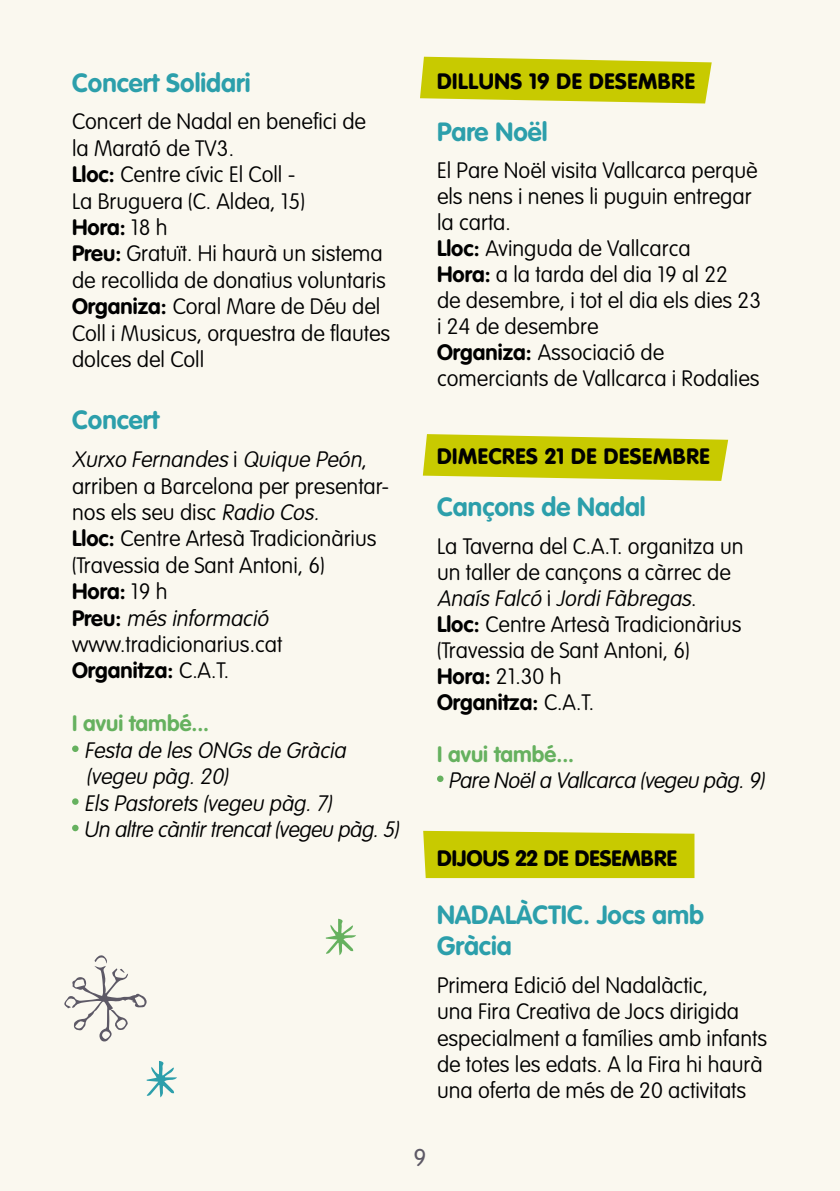
<style>
.page{position:relative;width:840px;height:1191px;background:#fff}
.page>*{position:absolute;margin:0;border:0;box-sizing:border-box;transform-origin:0 0}
.t1{font:700 26px/31.2px "VAG Rounded LT";color:#2c9fab}
.t2{font:300 24px "VAG Rounded LT";color:#5d5966}
.t3{font:100 22px/26.4px "VAG Rounded LT";color:#000}
.t4{font:italic 100 22px/26.4px "VAG Rounded LT";color:#000}
.t5{font:900 22px "VAG Rounded LT";letter-spacing:.025em;color:#000}
.t6{font:700 22px "VAG Rounded LT";color:#66b15f}
.t7{font:900 22px "VAG Rounded LT";color:#000}
.s1{font-weight:700}
.s2{font-style:italic}
</style>
<div class="page">
<div style="left:0;top:0;width:839px;height:1191px;background:#faf8ef"></div>
<svg style="left:422px;top:434px;width:305px;height:47px;background:#ced01f"></svg>
<div style="left:423px;top:831px;width:271px;height:47px;background:#c8ca00"></div>
<svg style="left:420px;top:57px;width:291px;height:46px;background:#cdcf1b"></svg>
<div style="left:72px;top:745px;width:7px;height:7px;background:#66b15f;border-radius:50%"></div>
<div style="left:72px;top:798px;width:7px;height:7px;background:#66b15f;border-radius:50%"></div>
<div style="left:72px;top:824px;width:7px;height:7px;background:#66b15f;border-radius:50%"></div>
<div style="left:437px;top:775px;width:6px;height:7px;background:#66b15f;border-radius:50%"></div>
<svg style="left:325px;top:918px;width:31px;height:37px"></svg>
<svg style="left:146px;top:1060px;width:31px;height:37px"></svg>
<svg style="left:64px;top:955px;width:83px;height:87px"></svg>
<p class="t1" style="left:72px;top:68px;width:180px">Concert Solidari</p>
<p class="t3" style="left:72px;top:109px;width:319px">Concert de Nadal en benefici de<br>la Marató de TV3.<br><span class="s1">Lloc:</span> Centre cívic El Coll -<br>La Bruguera (C. Aldea, 15)<br><span class="s1">Hora:</span> 18 h<br><span class="s1">Preu:</span> Gratuït. Hi haurà un sistema de recollida de donatius voluntaris<br><span class="s1">Organiza:</span> Coral Mare de Déu del<br>Coll i Musicus, orquestra de flautes dolces del Coll</p>
<p class="t1" style="left:72px;top:406px;width:89px">Concert</p>
<p class="t3" style="left:72px;top:447px;width:318px"><span class="s2">Xurxo Fernandes</span> i <span class="s2">Quique Peón</span>, arriben a Barcelona per presentar&shy;nos els seu disc <span class="s2">Radio Cos.<br></span><span class="s1">Lloc:</span> Centre Artesà Tradicionàrius (Travessia de Sant Antoni, 6)<br><span class="s1">Hora:</span> 19 h<br><span class="s1">P re u :</span> <span class="s2">més informació </span>www.tradicionarius.cat<br><span class="s1">Organitza:</span> C.A.T.</p>
<p class="t6" style="left:72px;top:710px;width:138px">I avui també...</p>
<p class="t4" style="left:84px;top:737px;width:321px">Festa de les ONGs de Gràcia (vegeu pàg.20)<br>Els Pastorets (vegeu pàg.7)<br>Un altre càntirtrencat(vegeu pàg.5)</p>
<p class="t5" style="left:437px;top:68px;width:259px">DILLUNS 19 DE DESEMBRE</p>
<p class="t1" style="left:437px;top:117px;width:112px">Pare Noël</p>
<p class="t3" style="left:437px;top:158px;width:325px">El Pare Noël visita Vallcarca perquè els nens i nenes li puguin entregar la carta.<br><span class="s1">Lloc:</span> Avinguda de Vallcarca<br><span class="s1">Hora:</span> a la tarda del dia 19 al 22<br>de desembre, i tot el dia els dies 23 i 24 de desembre<br><span class="s1">Organiza:</span> Associació de comerciants de Vallcarca i Rodalies</p>
<p class="t5" style="left:437px;top:443px;width:274px">DIMECRES 21 DE DESEMBRE</p>
<p class="t1" style="left:437px;top:492px;width:210px">Cançons de Nadal</p>
<p class="t3" style="left:437px;top:533px;width:308px">La Taverna del C.A.T. organitza un un taller de cançons a càrrec de<br><span class="s2">Anaís Falcó</span> i <span class="s2">JordiFàbregas</span>.<br><span class="s1">Lloc:</span> Centre Artesà Tradicionàrius (Travessia de Sant Antoni, 6)<br><span class="s1">Hora:</span> 21.30 h<br><span class="s1">Organitza:</span> C.A.T.</p>
<p class="t6" style="left:437px;top:741px;width:138px">I avui també...</p>
<p class="t4" style="left:448px;top:767px;width:322px">Pare Noëla Vallcarca (vegeu pàg.9)</p>
<p class="t7" style="left:437px;top:845px;width:241px">DIJOUS 22 DE DESEMBRE</p>
<p class="t1" style="left:437px;top:900px;width:268px">NADALÀCTIC. Jocs amb<br>Gràcia</p>
<p class="t3" style="left:437px;top:972px;width:331px">Primera Edició del Nadalàctic,<br>una Fira Creativa de Jocs dirigida especialment a famílies amb infants de totes les edats. A la Fira hi haurà una oferta de més de 20 activitats</p>
<p class="t2" style="left:413px;top:1143px;width:14px">9</p>
</div>
